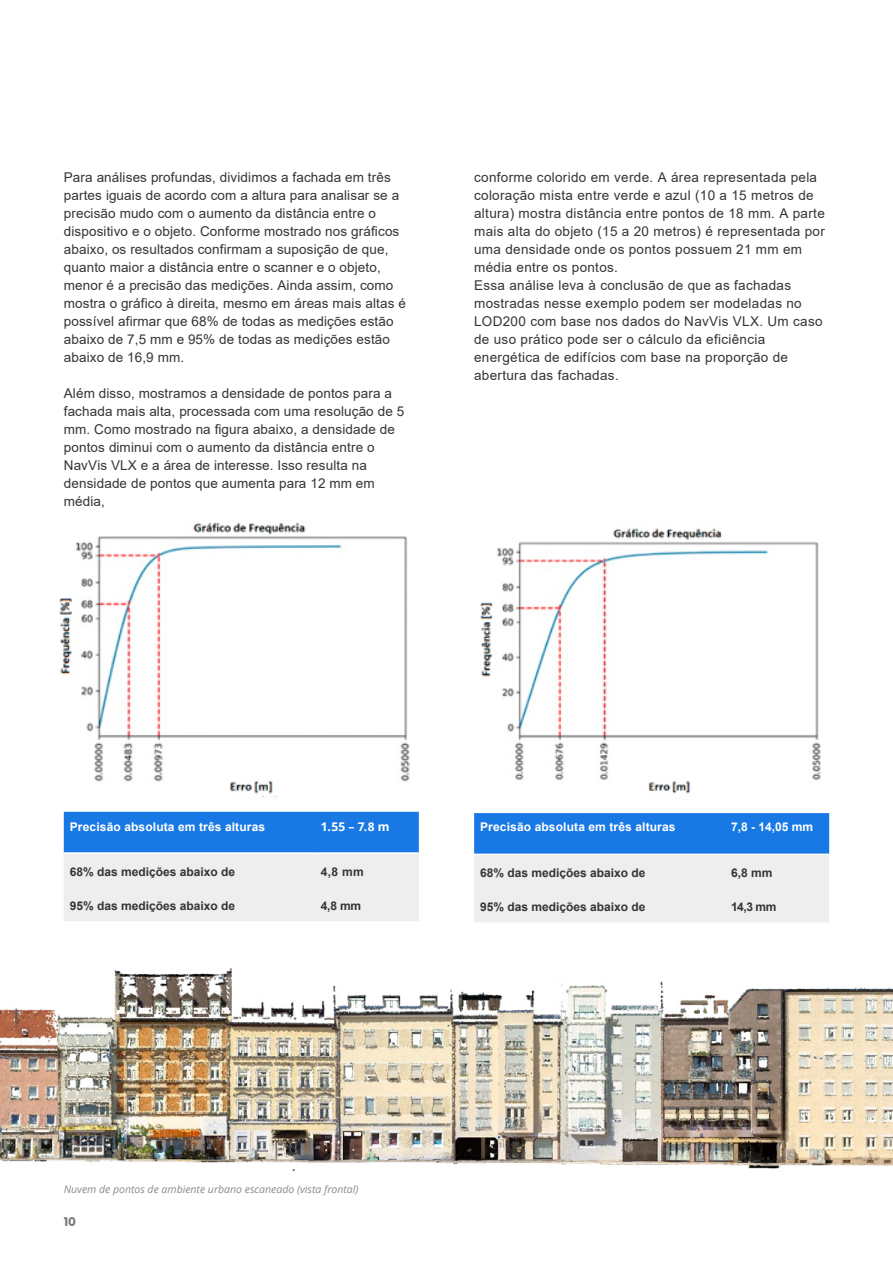
<style>
.page{position:relative;width:893px;height:1263px;background:#fff}
.page>*{position:absolute;margin:0;border:0;box-sizing:border-box;transform-origin:0 0}
.t1{font:13.5px/18px "Arial";letter-spacing:.01em;color:#353436}
.t2{font:700 12px "Arial";color:#353436}
.t3{font:700 12px "Arial";letter-spacing:.01em;color:#fff}
.t4{font:700 12px "Open Sans";color:#fff}
.t5{font:700 12px "Poppins";color:#7c7b7b}
.t6{font:italic 10.5px "Open Sans";color:#888b8d}
</style>
<div class="page">
<img style="left:0;top:968px;width:893px;height:203px">
<svg style="left:64px;top:812px;width:355px;height:109px;background:#9ec2ea"></svg>
<hr style="left:64px;top:852px;width:251px;height:2px;background:#fff">
<hr style="left:315px;top:852px;width:104px;height:2px;background:#fff">
<svg style="left:474px;top:813px;width:355px;height:109px;background:#9ec2ea"></svg>
<hr style="left:474px;top:853px;width:251px;height:2px;background:#fff">
<hr style="left:725px;top:853px;width:104px;height:2px;background:#fff">
<img style="left:59px;top:522px;width:351px;height:272px">
<img style="left:480px;top:528px;width:341px;height:266px">
<p class="t1" style="left:64px;top:168px;width:344px">Para análises profundas, dividimos a fachada em três partes iguais de acordo com a altura para analisar se a precisão mudo com o aumento da distância entre o dispositivo e o objeto. Conforme mostrado nos gráficos abaixo, os resultados confirmam a suposição de que, quanto maior a distância entre o scanner e o objeto, menor é a precisão das medições. Ainda assim, como mostra o gráfico à direita, mesmo em áreas mais altas é possível afirmar que 68% de todas as medições estão abaixo de 7,5 mm e 95% de todas as medições estão abaixo de 16,9 mm.</p>
<p class="t1" style="left:64px;top:384px;width:342px">Além disso, mostramos a densidade de pontos para a fachada mais alta, processada com uma resolução de 5 mm. Como mostrado na figura abaixo, a densidade de pontos diminui com o aumento da distância entre o NavVis VLX e a área de interesse. Isso resulta na densidade de pontos que aumenta para 12 mm em média,</p>
<p class="t1" style="left:474px;top:168px;width:352px">conforme colorido em verde. A área representada pela coloração mista entre verde e azul (10 a 15 metros de altura) mostra distância entre pontos de 18 mm. A parte mais alta do objeto (15 a 20 metros) é representada por uma densidade onde os pontos possuem 21 mm em média entre os pontos.<br>Essa análise leva à conclusão de que as fachadas mostradas nesse exemplo podem ser modeladas no LOD200 com base nos dados do NavVis VLX. Um caso de uso prático pode ser o cálculo da eficiência energética de edifícios com base na proporção de abertura das fachadas.</p>
<p class="t3" style="left:70px;top:818px;width:197px">Precisão absoluta em três alturas</p>
<p class="t4" style="left:321px;top:818px;width:70px">1.55 – 7.8 m</p>
<p class="t2" style="left:70px;top:863px;width:167px">68% das medições abaixo de</p>
<p class="t2" style="left:321px;top:863px;width:45px">4,8 mm</p>
<p class="t2" style="left:70px;top:897px;width:167px">95% das medições abaixo de</p>
<p class="t2" style="left:321px;top:897px;width:42px">4,8 mm</p>
<p class="t3" style="left:480px;top:818px;width:197px">Precisão absoluta em três alturas</p>
<p class="t3" style="left:731px;top:818px;width:84px">7,8 - 14,05 mm</p>
<p class="t2" style="left:480px;top:864px;width:167px">68% das medições abaixo de</p>
<p class="t2" style="left:731px;top:864px;width:43px">6,8 mm</p>
<p class="t2" style="left:480px;top:898px;width:167px">95% das medições abaixo de</p>
<p class="t2" style="left:731px;top:898px;width:47px">14,3 mm</p>
<p class="t6" style="left:64px;top:1182px;width:296px">Nuvem de pontos de ambiente urbano escaneado (vista frontal)</p>
<p class="t5" style="left:64px;top:1215px;width:14px">10</p>
</div>
